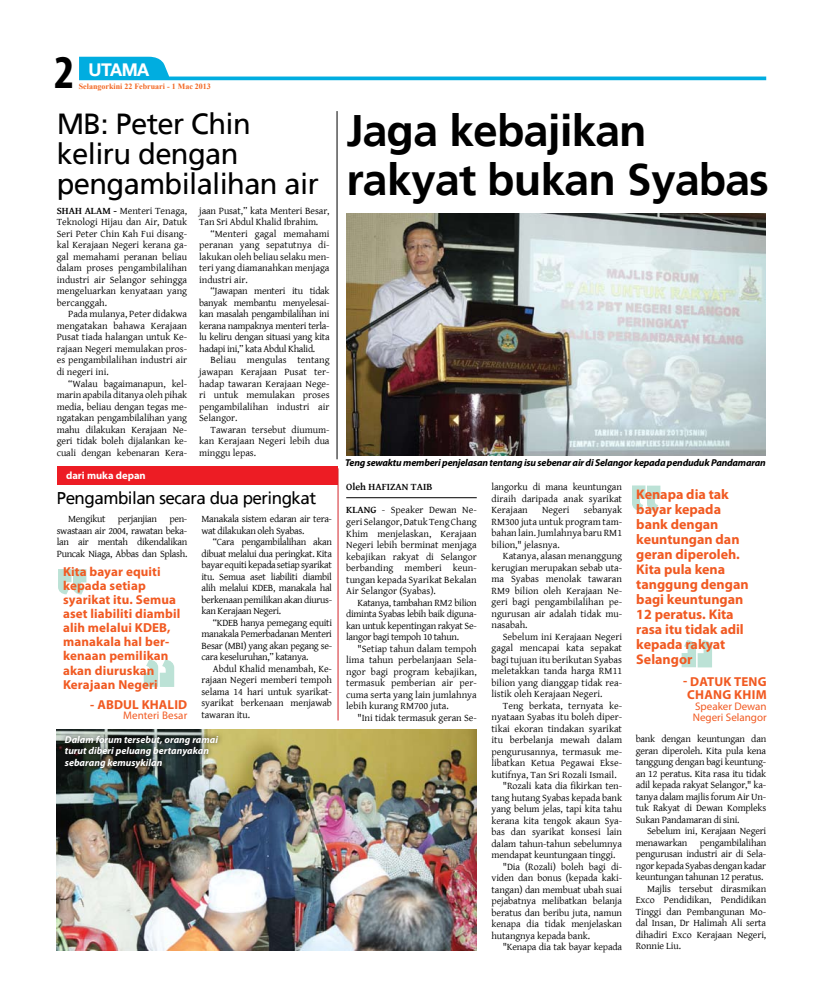
<style>
.page{position:relative;width:823px;height:1007px;background:#fff}
.page>*{position:absolute;margin:0;border:0;box-sizing:border-box;transform-origin:0 0}
.t1{font:700 condensed 47.3px "Myriad Pro";color:#000}
.t2{font:700 44px/48.9px "Frutiger Linotype";letter-spacing:-.01em;color:#000}
.t3{font:29px/30px "Frutiger Linotype";letter-spacing:-.02em;color:#000}
.t4{font:700 17.7px "Helvetica Neue";letter-spacing:-.03em;color:#fff}
.t5{font:17px "Frutiger Linotype";letter-spacing:-.03em;color:#000}
.t6{font:700 14px/15px "Myriad Pro";color:#f15a22}
.t7{font:700 13px/14px "Myriad Pro";letter-spacing:.01em;color:#f15a22;text-align:center}
.t8{font:11px/11px "Myriad Pro";color:#f15a22}
.t9{font:700 10.6px "Myriad Pro";color:#fff}
.t10{font:10px/11.5px "Gentium Basic";letter-spacing:-.01em;color:#000;text-align:justify}
.t11{font:italic 700 10px "Myriad Pro";letter-spacing:-.02em;color:#000}
.t12{font:italic 700 10px/11.5px "Myriad Pro";color:#fff}
.t13{font:10px/11.5px "Gentium Basic";letter-spacing:-.03em;color:#000}
.t14{font:700 10px "Gentium Basic";color:#000}
.t15{font:700 8px "Times New Roman";color:#f26722}
.s1{font-weight:700}
</style>
<div class="page">
<svg style="left:79px;top:57px;width:686px;height:23px"></svg>
<div style="left:57px;top:466px;width:281px;height:19px;background:#ed1c24"></div>
<img style="left:346px;top:213px;width:419px;height:242px">
<hr style="left:337px;top:468px;width:1px;height:252px;background:#d2232a">
<svg style="left:681px;top:640px;width:30px;height:27px"></svg>
<svg style="left:632px;top:485px;width:28px;height:26px"></svg>
<hr style="left:336px;top:111px;width:1px;height:348px;background:#000">
<hr style="left:346px;top:497px;width:130px;height:1px;background:#000">
<img style="left:57px;top:729px;width:419px;height:221px">
<svg style="left:144px;top:659px;width:30px;height:27px"></svg>
<svg style="left:58px;top:569px;width:28px;height:25px"></svg>
<div style="left:59px;top:730px;width:186px;height:56px;background:#000;opacity:.75"></div>
<h1 class="t1" style="left:54px;top:43px;width:22px">2</h1>
<h3 class="t4" style="left:88px;top:58px;width:62px">UTAMA</h3>
<p class="t15" style="left:79px;top:80px;width:133px">Selangorkini 22 Februari - 1 Mac 2013</p>
<h3 class="t3" style="left:57px;top:109px;width:263px">MB: Peter Chin keliru dengan pengambilalihan air</h3>
<p class="t10" style="left:57px;top:204px;width:132px"><span class="s1">SHAH ALAM -</span> Menteri Tenaga, Teknologi Hijau dan Air, Datuk Seri Peter Chin Kah Fui disang&shy;kal Kerajaan Negeri kerana ga&shy;gal memahami peranan beliau dalam proses pengambilalihan industri air Selangor sehingga mengeluarkan kenyataan yang bercanggah.</p>
<p class="t10" style="left:57px;top:308px;width:132px;text-indent:11px">Pada mulanya, Peter didakwa mengatakan bahawa Kerajaan Pusat tiada halangan untuk Ke&shy;rajaan Negeri memulakan pros&shy;es pengambilalihan industri air di negeri ini.</p>
<p class="t10" style="left:57px;top:377px;width:132px;text-indent:11px">“Walau bagaimanapun, kel&shy;marin apabila ditanya oleh pihak media, beliau dengan tegas me&shy;ngatakan pengambilalihan yang mahu dilakukan Kerajaan Ne&shy;geri tidak boleh dijalankan ke&shy;cuali dengan kebenaran Kera-</p>
<p class="t9" style="left:66px;top:468px;width:81px">dari muka depan</p>
<p class="t10" style="left:199px;top:204px;width:132px">jaan Pusat,” kata Menteri Besar,<br>Tan Sri Abdul Khalid Ibrahim.</p>
<p class="t10" style="left:199px;top:227px;width:132px;text-indent:11px">“Menteri gagal memahami peranan yang sepatutnya di&shy;lakukan oleh beliau selaku men&shy;teri yang diamanahkan menjaga industri air.</p>
<p class="t10" style="left:199px;top:285px;width:132px;text-indent:11px">“Jawapan menteri itu tidak banyak membantu menyelesai&shy;kan masalah pengambilalihan ini kerana nampaknya menteri terla&shy;lu keliru dengan situasi yang kita hadapi ini,” kata Abdul Khalid.</p>
<p class="t10" style="left:199px;top:354px;width:132px;text-indent:11px">Beliau mengulas tentang jawapan Kerajaan Pusat ter&shy;hadap tawaran Kerajaan Nege&shy;ri untuk memulakan proses pengambilalihan industri air Selangor.</p>
<p class="t10" style="left:199px;top:423px;width:132px;text-indent:11px">Tawaran tersebut diumum&shy;kan Kerajaan Negeri lebih dua minggu lepas.</p>
<h3 class="t5" style="left:57px;top:488px;width:261px">Pengambilan secara dua peringkat</h3>
<p class="t10" style="left:57px;top:512px;width:132px;text-indent:11px">Mengikut perjanjian pen&shy;swastaan air 2004, rawatan beka&shy;lan air mentah dikendalikan Puncak Niaga, Abbas dan Splash.</p>
<h3 class="t7" style="left:63px;top:564px;width:119px;text-align:left">Kita bayar equiti kepada setiap syarikat itu. Semua aset liabiliti diambil alih melalui KDEB, manakala hal ber&shy;kenaan pemilikan akan diuruskan<br>Kerajaan Negeri</h3>
<h3 class="t7" style="left:90px;top:696px;width:98px">- ABDUL KHALID</h3>
<p class="t8" style="left:123px;top:709px;width:66px">Menteri Besar</p>
<p class="t13" style="left:201px;top:512px;width:132px">Manakala sistem edaran air tera&shy;wat dilakukan oleh Syabas.</p>
<p class="t10" style="left:201px;top:535px;width:132px;text-indent:11px">“Cara pengambilalihan akan dibuat melalui dua peringkat. Kita bayar equiti kepada setiap syarikat itu. Semua aset liabiliti diambil alih melalui KDEB, manakala hal berkenaan pemilikan akan diurus&shy;kan Kerajaan Negeri.</p>
<p class="t10" style="left:201px;top:616px;width:132px;text-indent:11px">“KDEB hanya pemegang equiti manakala Pemerbadanan Menteri Besar (MBI) yang akan pegang se&shy;cara keseluruhan,” katanya.</p>
<p class="t10" style="left:201px;top:662px;width:132px;text-indent:11px">Abdul Khalid menambah, Ke&shy;rajaan Negeri memberi tempoh selama 14 hari untuk syarikat&shy;syarikat berkenaan menjawab tawaran itu.</p>
<p class="t12" style="left:65px;top:733px;width:155px">Dalam forum tersebut, orang ramai turut diberi peluang bertanyakan sebarang kemusykilan</p>
<h2 class="t2" style="left:346px;top:106px;width:424px">Jaga kebajikan rakyat bukan Syabas</h2>
<p class="t11" style="left:345px;top:456px;width:422px">Teng sewaktu memberi penjelasan tentang isu sebenar air di Selangor kepada penduduk Pandamaran</p>
<h3 class="t6" style="left:636px;top:486px;width:114px">Kenapa dia tak bayar kepada bank dengan keuntungan dan geran diperoleh.<br>Kita pula kena tanggung dengan bagi keuntungan<br>12 peratus. Kita rasa itu tidak adil kepada rakyat<br>Selangor</h3>
<h3 class="t7" style="left:682px;top:675px;width:85px;line-height:13px">- DATUK Teng<br>Chang Khim</h3>
<p class="t8" style="left:692px;top:700px;width:75px">Speaker Dewan<br>Negeri Selangor</p>
<p class="t10" style="left:491px;top:480px;width:132px">langorku di mana keuntungan diraih daripada anak syarikat Kerajaan</p>
<p class="t14" style="left:346px;top:479px;width:88px">OLEH HAFIZAN TAIB</p>
<p class="t10" style="left:346px;top:504px;width:132px"><span class="s1">KLANG</span> - Speaker Dewan Ne&shy;geri Selangor, Datuk Teng Chang Khim menjelaskan, Kerajaan Negeri lebih berminat menjaga kebajikan rakyat di Selangor berbanding memberi keun&shy;tungan kepada Syarikat Bekalan Air Selangor (Syabas).</p>
<p class="t10" style="left:346px;top:596px;width:132px;text-indent:11px">Katanya, tambahan RM2 bilion diminta Syabas lebih baik diguna&shy;kan untuk kepentingan rakyat Se&shy;langor bagi tempoh 10 tahun.</p>
<p class="t10" style="left:346px;top:642px;width:132px;text-indent:11px">"Setiap tahun dalam tempoh lima tahun perbelanjaan Sela&shy;ngor bagi program kebajikan, termasuk pemberian air per&shy;cuma serta yang lain jumlahnya lebih kurang RM700 juta.</p>
<p class="t10" style="left:357px;top:711px;width:121px">"Ini tidak termasuk geran Se-</p>
<p class="t10" style="left:491px;top:503px;width:132px;text-indent:92px">sebanyak RM300 juta untuk program tam&shy;bahan lain. Jumlahnya baru RM1 bilion," jelasnya.</p>
<p class="t10" style="left:491px;top:549px;width:132px;text-indent:11px">Katanya, alasan menanggung kerugian merupakan sebab uta&shy;ma Syabas menolak tawaran RM9 bilion oleh Kerajaan Ne&shy;geri bagi pengambilalihan pe&shy;ngurusan air adalah tidak mu&shy;nasabah.</p>
<p class="t10" style="left:491px;top:630px;width:132px;text-indent:11px">Sebelum ini Kerajaan Negeri gagal mencapai kata sepakat bagi tujuan itu berikutan Syabas meletakkan tanda harga RM11 bilion yang dianggap tidak rea&shy;listik oleh Kerajaan Negeri.</p>
<p class="t10" style="left:502px;top:699px;width:121px">Teng berkata, ternyata ke-</p>
<p class="t10" style="left:491px;top:710px;width:132px">nyataan Syabas itu boleh diper-</p>
<p class="t10" style="left:491px;top:722px;width:132px">tikai ekoran tindakan syarikat</p>
<p class="t10" style="left:491px;top:733px;width:132px">itu berbelanja mewah dalam</p>
<p class="t10" style="left:491px;top:745px;width:132px">pengurusannya, termasuk me-</p>
<p class="t10" style="left:491px;top:756px;width:132px">libatkan Ketua Pegawai Ekse-</p>
<p class="t10" style="left:491px;top:768px;width:126px">kutifnya, Tan Sri Rozali Ismail.</p>
<p class="t10" style="left:502px;top:779px;width:121px">"Rozali kata dia fikirkan ten-</p>
<p class="t10" style="left:491px;top:791px;width:132px">tang hutang Syabas kepada bank</p>
<p class="t10" style="left:491px;top:802px;width:132px">yang belum jelas, tapi kita tahu</p>
<p class="t10" style="left:491px;top:814px;width:132px">kerana kita tengok akaun Sya-</p>
<p class="t10" style="left:491px;top:825px;width:132px">bas dan syarikat konsesi lain</p>
<p class="t10" style="left:491px;top:837px;width:132px">dalam tahun-tahun sebelumnya</p>
<p class="t10" style="left:491px;top:848px;width:125px">mendapat keuntungaan tinggi.</p>
<p class="t10" style="left:502px;top:860px;width:121px">"Dia (Rozali) boleh bagi di-</p>
<p class="t10" style="left:491px;top:871px;width:132px">viden dan bonus (kepada kaki-</p>
<p class="t10" style="left:491px;top:883px;width:132px">tangan) dan membuat ubah suai</p>
<p class="t10" style="left:491px;top:894px;width:132px">pejabatnya melibatkan belanja</p>
<p class="t10" style="left:491px;top:906px;width:132px">beratus dan beribu juta, namun</p>
<p class="t10" style="left:491px;top:917px;width:132px">kenapa dia tidak menjelaskan</p>
<p class="t10" style="left:491px;top:929px;width:100px">hutangnya kepada bank.</p>
<p class="t10" style="left:502px;top:940px;width:121px">"Kenapa dia tak bayar kepada</p>
<p class="t10" style="left:542px;top:503px;width:29px">Negeri</p>
<p class="t10" style="left:635px;top:732px;width:132px">bank dengan keuntungan dan geran diperoleh. Kita pula kena tanggung dengan bagi keuntung&shy;an 12 peratus. Kita rasa itu tidak adil kepada rakyat Selangor," ka&shy;tanya dalam majlis forum Air Un&shy;tuk Rakyat di Dewan Kompleks Sukan Pandamaran di sini.</p>
<p class="t10" style="left:646px;top:824px;width:121px">Sebelum ini, Kerajaan Negeri</p>
<p class="t10" style="left:635px;top:836px;width:132px">menawarkan pengambilalihan</p>
<p class="t10" style="left:635px;top:847px;width:132px">pengurusan industri air di Sela-</p>
<p class="t10" style="left:635px;top:859px;width:132px">ngor kepada Syabas dengan kadar</p>
<p class="t10" style="left:635px;top:870px;width:129px">keuntungan tahunan 12 peratus.</p>
<p class="t10" style="left:646px;top:882px;width:121px">Majlis tersebut dirasmikan</p>
<p class="t10" style="left:635px;top:893px;width:132px">Exco Pendidikan, Pendidikan</p>
<p class="t10" style="left:635px;top:905px;width:132px">Tinggi dan Pembangunan Mo-</p>
<p class="t10" style="left:635px;top:916px;width:132px">dal Insan, Dr Halimah Ali serta</p>
<p class="t10" style="left:635px;top:928px;width:132px">dihadiri Exco Kerajaan Negeri,</p>
<p class="t10" style="left:635px;top:939px;width:47px">Ronnie Liu.</p>
</div>
